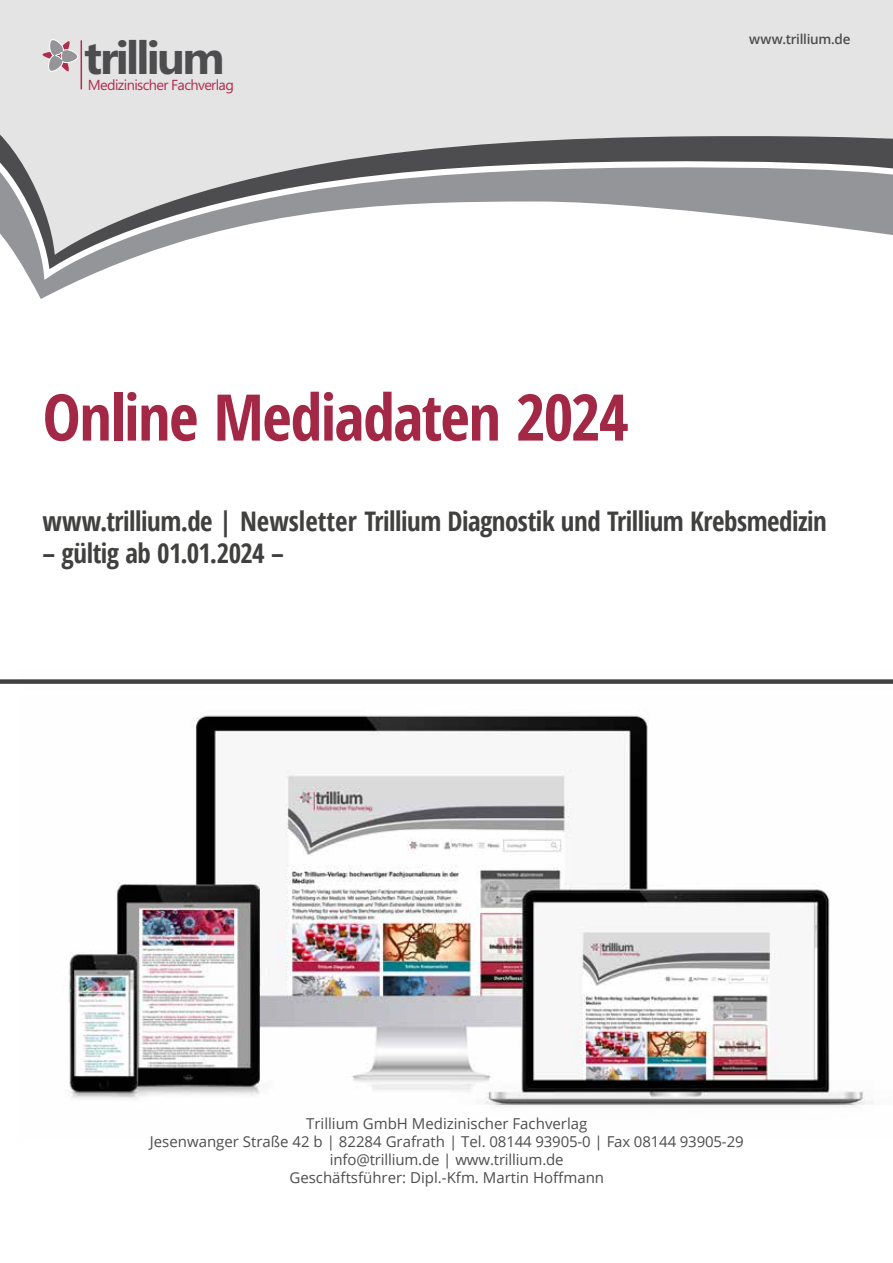
<style>
.page{position:relative;width:893px;height:1263px;background:#fff}
.page>*{position:absolute;margin:0;border:0;box-sizing:border-box;transform-origin:0 0}
.t1{font:700 condensed 64.35px "Open Sans";letter-spacing:-.025em;color:#a22845}
.t2{font:700 46.05px "Gadugi";letter-spacing:-.06em;color:#4d4d4f}
.t3{font:700 condensed 27px "Open Sans";letter-spacing:-.02em;color:#40403f}
.t4{font:15px/18px "Open Sans";color:#4d4d4f;text-align:center}
.t5{font:14.55px "Gadugi";letter-spacing:-.045em;color:#b02e4d}
.t6{font:600 13.5px "Open Sans";letter-spacing:-.02em;color:#4d4d4f}
</style>
<div class="page">
<img style="left:69px;top:715px;width:804px;height:391px">
<div style="left:0;top:679px;width:893px;height:5px;background:#41413f"></div>
<div style="left:0;top:0;width:893px;height:116px;background:#e5e4e5"></div>
<svg style="left:0;top:116px;width:893px;height:183px"></svg>
<hr style="left:81px;top:40px;width:1px;height:49px;background:#b02e4d">
<svg style="left:43px;top:35px;width:36px;height:56px;background:#d2c9cd"></svg>
<h2 class="t2" style="left:84px;top:30px;width:142px">trillium</h2>
<p class="t5" style="left:88px;top:76px;width:148px">Medizinischer Fachverlag</p>
<h1 class="t1" style="left:43px;top:372px;width:588px">Online Mediadaten 2024</h1>
<p class="t6" style="left:749px;top:30px;width:103px">www.trillium.de</p>
<h3 class="t3" style="left:43px;top:502px;width:786px">www.trillium.de | Newsletter Trillium Diagnostik und Trillium Krebsmedizin</h3>
<h3 class="t3" style="left:43px;top:534px;width:243px">– gültig ab 01.01.2024 –</h3>
<p class="t4" style="left:150px;top:1114px;width:595px">Trillium GmbH Medizinischer Fachverlag<br>Jesenwanger Straße 42 b | 82284 Grafrath | Tel. 08144 93905-0 | Fax 08144 93905-29 info@trillium.de | www.trillium.de<br>Geschäftsführer: Dipl.-Kfm. Martin Hoffmann</p>
</div>
